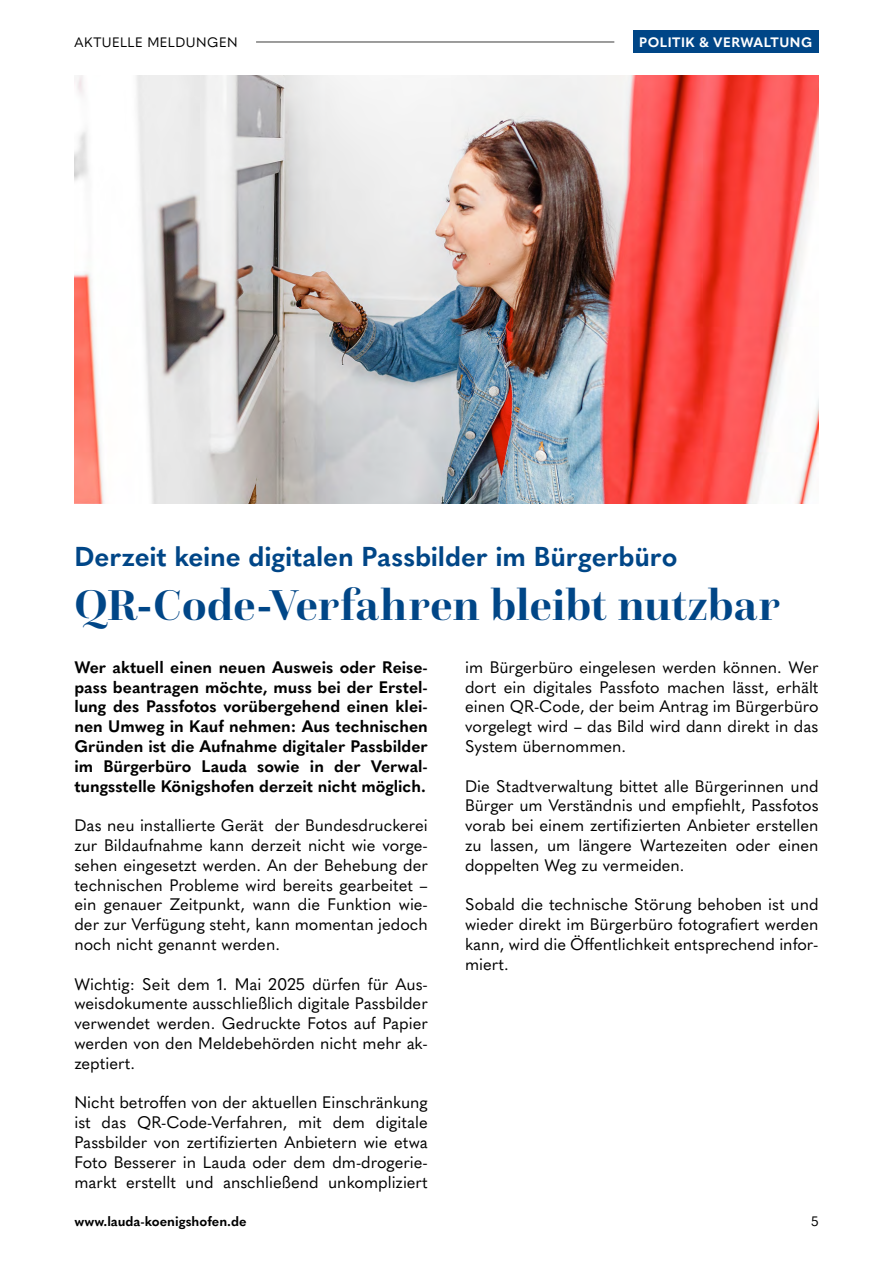
<style>
.page{position:relative;width:893px;height:1263px;background:#fff}
.page>*{position:absolute;margin:0;border:0;box-sizing:border-box;transform-origin:0 0}
.t1{font:700 45px "Questa Grande";letter-spacing:.005em;color:#004687}
.t2{font:700 27px "Quasimoda";letter-spacing:-.005em;color:#004687}
.t3{font:16.5px/19.8px "Quasimoda";color:#000;text-align:justify}
.t4{font:700 16.5px/19.8px "Quasimoda";color:#000;text-align:justify}
.t5{font:700 13.5px "Quasimoda";color:#000}
.t6{font:13.5px "Quasimoda";letter-spacing:.04em;color:#000}
.t7{font:700 13.5px "Quasimoda";letter-spacing:.035em;color:#fff}
</style>
<div class="page">
<img style="left:74px;top:75px;width:745px;height:428px">
<div style="left:633px;top:31px;width:186px;height:22px;background:#004687"></div>
<hr style="left:256px;top:42px;width:358px;height:1px;background:#3c3c3b">
<p class="t6" style="left:74px;top:32px;width:165px">AKTUELLE MELDUNGEN</p>
<p class="t7" style="left:639px;top:32px;width:174px">POLITIK &amp; VERWALTUNG</p>
<h2 class="t2" style="left:74px;top:535px;width:605px">Derzeit keine digitalen Passbilder im Bürgerbüro</h2>
<h1 class="t1" style="left:74px;top:577px;width:707px">QR-Code-Verfahren bleibt nutzbar</h1>
<p class="t4" style="left:74px;top:656px;width:355px">Wer aktuell einen neuen Ausweis oder Reise&shy;pass beantragen möchte, muss bei der Erstel&shy;lung des Passfotos vorübergehend einen klei&shy;nen Umweg in Kauf nehmen: Aus technischen Gründen ist die Aufnahme digitaler Passbilder im Bürgerbüro Lauda sowie in der Verwal&shy;tungsstelle Königshofen derzeit nicht möglich.</p>
<p class="t3" style="left:74px;top:814px;width:355px">Das neu installierte Gerät der Bundesdruckerei zur Bildaufnahme kann derzeit nicht wie vorge&shy;sehen eingesetzt werden. An der Behebung der technischen Probleme wird bereits gearbeitet – ein genauer Zeitpunkt, wann die Funktion wie&shy;der zur Verfügung steht, kann momentan jedoch noch nicht genannt werden.</p>
<p class="t3" style="left:74px;top:973px;width:355px">Wichtig: Seit dem 1. Mai 2025 dürfen für Aus&shy;weisdokumente ausschließlich digitale Passbilder verwendet werden. Gedruckte Fotos auf Papier werden von den Meldebehörden nicht mehr ak&shy;zeptiert.</p>
<p class="t3" style="left:74px;top:1091px;width:355px">Nicht betroffen von der aktuellen Einschränkung ist das QR-Code-Verfahren, mit dem digitale Passbilder von zertifizierten Anbietern wie etwa Foto Besserer in Lauda oder dem dm-drogerie&shy;markt erstellt und anschließend unkompliziert</p>
<p class="t3" style="left:465px;top:656px;width:355px">im Bürgerbüro eingelesen werden können. Wer dort ein digitales Passfoto machen lässt, erhält einen QR-Code, der beim Antrag im Bürgerbüro vorgelegt wird – das Bild wird dann direkt in das System übernommen.</p>
<p class="t3" style="left:465px;top:775px;width:355px">Die Stadtverwaltung bittet alle Bürgerinnen und Bürger um Verständnis und empfiehlt, Passfotos vorab bei einem zertifizierten Anbieter erstellen zu lassen, um längere Wartezeiten oder einen doppelten Weg zu vermeiden.</p>
<p class="t3" style="left:465px;top:893px;width:355px">Sobald die technische Störung behoben ist und wieder direkt im Bürgerbüro fotografiert werden kann, wird die Öffentlichkeit entsprechend infor&shy;miert.</p>
<p class="t5" style="left:74px;top:1210px;width:174px">www.lauda-koenigshofen.de</p>
<p class="t6" style="left:811px;top:1211px;width:9px">5</p>
</div>
